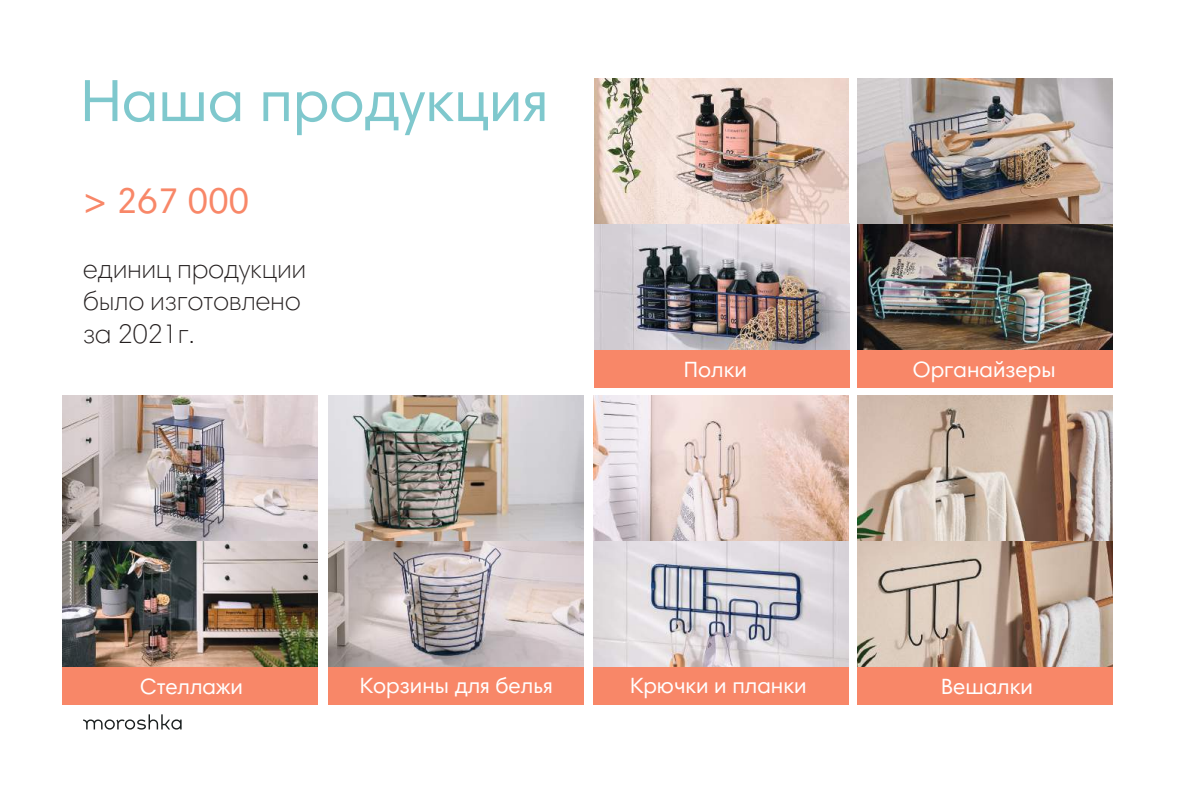
<style>
.page{position:relative;width:1188px;height:792px;background:#fff}
.page>*{position:absolute;margin:0;border:0;box-sizing:border-box;transform-origin:0 0}
.t1{font:60px "Harmonia Sans Pro Cyr";color:#7fc8cd}
.t2{font:36px "Harmonia Sans Pro Cyr";letter-spacing:.01em;color:#f88768}
.t3{font:300 27px/32.4px "Harmonia Sans Pro Cyr";letter-spacing:.01em;color:#241f1f}
.t4{font:22.27px "Harmonia Sans Pro Cyr";color:#fff}
</style>
<div class="page">
<div style="left:594px;top:349px;width:255px;height:39px;background:#f88768"></div>
<svg style="left:83px;top:714px;width:99px;height:16px"></svg>
<div style="left:857px;top:349px;width:255px;height:39px;background:#f88768"></div>
<div style="left:62px;top:667px;width:255px;height:38px;background:#f88768"></div>
<div style="left:328px;top:667px;width:255px;height:38px;background:#f88768"></div>
<div style="left:593px;top:667px;width:255px;height:38px;background:#f88768"></div>
<div style="left:857px;top:667px;width:255px;height:38px;background:#f88768"></div>
<img style="left:593px;top:396px;width:255px;height:271px">
<img style="left:594px;top:79px;width:255px;height:270px">
<img style="left:857px;top:79px;width:255px;height:270px">
<img style="left:62px;top:396px;width:255px;height:271px">
<img style="left:857px;top:396px;width:255px;height:271px">
<img style="left:328px;top:396px;width:255px;height:271px">
<h1 class="t1" style="left:80px;top:63px;width:469px">Наша продукция</h1>
<h2 class="t2" style="left:83px;top:178px;width:167px">&gt; 267 000</h2>
<p class="t3" style="left:83px;top:253px;width:224px">единиц продукции было изготовлено за 2021г.</p>
<p class="t4" style="left:684px;top:355px;width:64px">Полки</p>
<p class="t4" style="left:912px;top:355px;width:144px">Органайзеры</p>
<p class="t4" style="left:140px;top:672px;width:104px">Стеллажи</p>
<p class="t4" style="left:360px;top:672px;width:194px">Корзины для белья</p>
<p class="t4" style="left:630px;top:672px;width:178px">Крючки и планки</p>
<p class="t4" style="left:940px;top:672px;width:93px">Вешалки</p>
</div>
